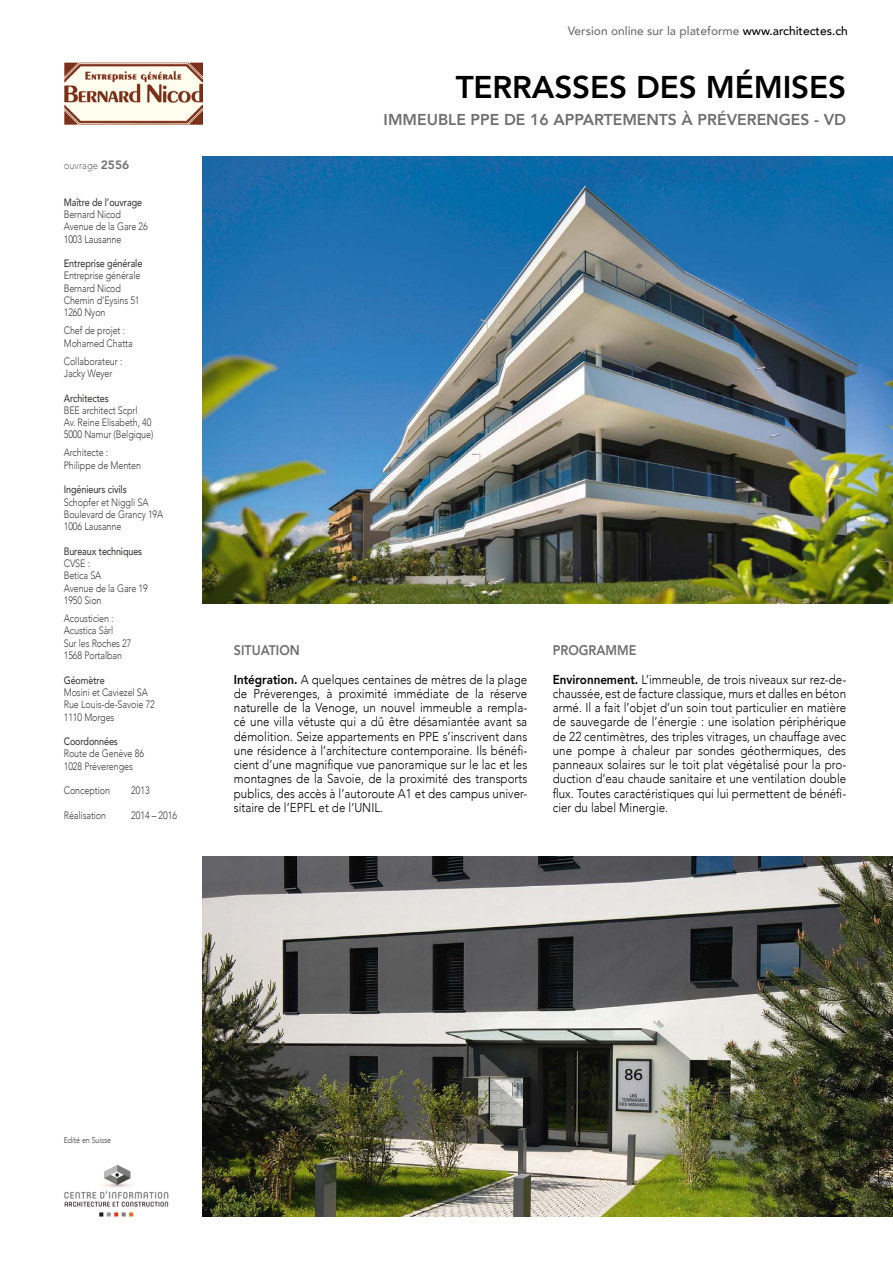
<style>
.page{position:relative;width:893px;height:1263px;background:#fff}
.page>*{position:absolute;margin:0;border:0;box-sizing:border-box;transform-origin:0 0}
.t1{font:800 31.35px "Avenir";letter-spacing:-.005em;color:#000}
.t2{font:800 15.75px "Avenir";color:#706f6f}
.t3{font:800 13.95px "Avenir";color:#706f6f;scale:.9 1}
.t4{font:300 12.9px/14.2px "Avenir";color:#000;text-align:justify;scale:.9 1}
.t5{font:500 12px "Avenir";color:#706f6f}
.t6{font:300 10.65px/12.3px "Avenir";letter-spacing:-.01em;color:#3c3c3b;scale:.84 1}
.t7{font:500 10.65px "Avenir";letter-spacing:-.01em;color:#3c3c3b;scale:.84 1}
.t8{font:300 10.5px "Avenir";color:#706f6f;scale:.9 1}
.t9{font:300 8.55px "Avenir";letter-spacing:-.01em;color:#3c3c3b;scale:.84 1}
.s1{font-weight:800;font-size:12px}
.s2{color:#000}
.s3{font-weight:800}
</style>
<div class="page">
<img style="left:203px;top:157px;width:690px;height:446px">
<img style="left:64px;top:62px;width:139px;height:63px">
<img style="left:64px;top:1164px;width:105px;height:53px">
<img style="left:203px;top:856px;width:690px;height:360px">
<p class="t8" style="left:64px;top:159px;width:74px">ouvrage <span class="s1">2556</span></p>
<p class="t7" style="left:64px;top:193px;width:95px">Maître de l’ouvrage</p>
<p class="t6" style="left:64px;top:208px;width:102px">Bernard Nicod<br>Avenue de la Gare 26<br>1003 Lausanne</p>
<p class="t7" style="left:64px;top:254px;width:95px">Entreprise générale</p>
<p class="t6" style="left:64px;top:270px;width:93px">Entreprise générale<br>Bernard Nicod<br>Chemin d’Eysins 51<br>1260 Nyon</p>
<p class="t6" style="left:64px;top:324px;width:84px">Chef de projet :<br>Mohamed Chatta</p>
<p class="t6" style="left:64px;top:355px;width:71px">Collaborateur :<br>Jacky Weyer</p>
<p class="t7" style="left:64px;top:389px;width:55px">Architectes</p>
<p class="t6" style="left:64px;top:404px;width:108px">BEE architect Scprl<br>Av. Reine Elisabeth, 40<br>5000 Namur (Belgique)</p>
<p class="t6" style="left:64px;top:447px;width:94px">Architecte :<br>Philippe de Menten</p>
<p class="t7" style="left:64px;top:480px;width:76px">Ingénieurs civils</p>
<p class="t6" style="left:64px;top:496px;width:120px">Schopfer et Niggli SA<br>Boulevard de Grancy 19A<br>1006 Lausanne</p>
<p class="t7" style="left:64px;top:542px;width:95px">Bureaux techniques</p>
<p class="t6" style="left:64px;top:557px;width:102px">CVSE :<br>Betica SA<br>Avenue de la Gare 19<br>1950 Sion</p>
<p class="t6" style="left:64px;top:612px;width:82px">Acousticien :<br>Acustica Sàrl<br>Sur les Roches 27<br>1568 Portalban</p>
<p class="t7" style="left:64px;top:671px;width:50px">Géomètre</p>
<p class="t6" style="left:64px;top:686px;width:110px">Mosini et Caviezel SA<br>Rue Louis-de-Savoie 72<br>1110 Morges</p>
<p class="t7" style="left:64px;top:732px;width:66px">Coordonnées</p>
<p class="t6" style="left:64px;top:748px;width:97px">Route de Genève 86<br>1028 Préverenges</p>
<p class="t6" style="left:64px;top:784px;width:57px">Conception</p>
<p class="t6" style="left:131px;top:784px;width:23px">2013</p>
<p class="t6" style="left:64px;top:809px;width:52px">Réalisation</p>
<p class="t6" style="left:131px;top:809px;width:56px">2014 – 2016</p>
<p class="t5" style="left:568px;top:20px;width:282px">Version online sur la plateforme <span class="s2">www.architectes.ch</span></p>
<h1 class="t1" style="left:456px;top:63px;width:392px">TERRASSES DES MÉMISES</h1>
<p class="t2" style="left:384px;top:107px;width:464px">IMMEUBLE PPE DE 16 APPARTEMENTS À PRÉVERENGES - VD</p>
<p class="t3" style="left:234px;top:639px;width:75px">SITUATION</p>
<p class="t4" style="left:234px;top:672px;width:328px"><span class="s3">Intégration.</span> A quelques centaines de mètres de la plage de Préverenges, à proximité immédiate de la réserve naturelle de la Venoge, un nouvel immeuble a rempla&shy;cé une villa vétuste qui a dû être désamiantée avant sa démolition. Seize appartements en PPE s’inscrivent dans une résidence à l’architecture contemporaine. Ils bénéfi&shy;cient d’une magnifique vue panoramique sur le lac et les montagnes de la Savoie, de la proximité des transports publics, des accès à l’autoroute A1 et des campus univer&shy;sitaire de l’EPFL et de l’UNIL.</p>
<p class="t3" style="left:553px;top:639px;width:95px">PROGRAMME</p>
<p class="t4" style="left:553px;top:672px;width:328px"><span class="s3">Environnement.</span> L’immeuble, de trois niveaux sur rez-de&shy;chaussée, est de facture classique, murs et dalles en béton armé. Il a fait l’objet d’un soin tout particulier en matière de sauvegarde de l’énergie : une isolation périphérique de 22 centimètres, des triples vitrages, un chauffage avec une pompe à chaleur par sondes géothermiques, des panneaux solaires sur le toit plat végétalisé pour la pro&shy;duction d’eau chaude sanitaire et une ventilation double flux. Toutes caractéristiques qui lui permettent de bénéfi&shy;cier du label Minergie.</p>
<p class="t9" style="left:64px;top:1135px;width:58px">Edité en Suisse</p>
</div>
